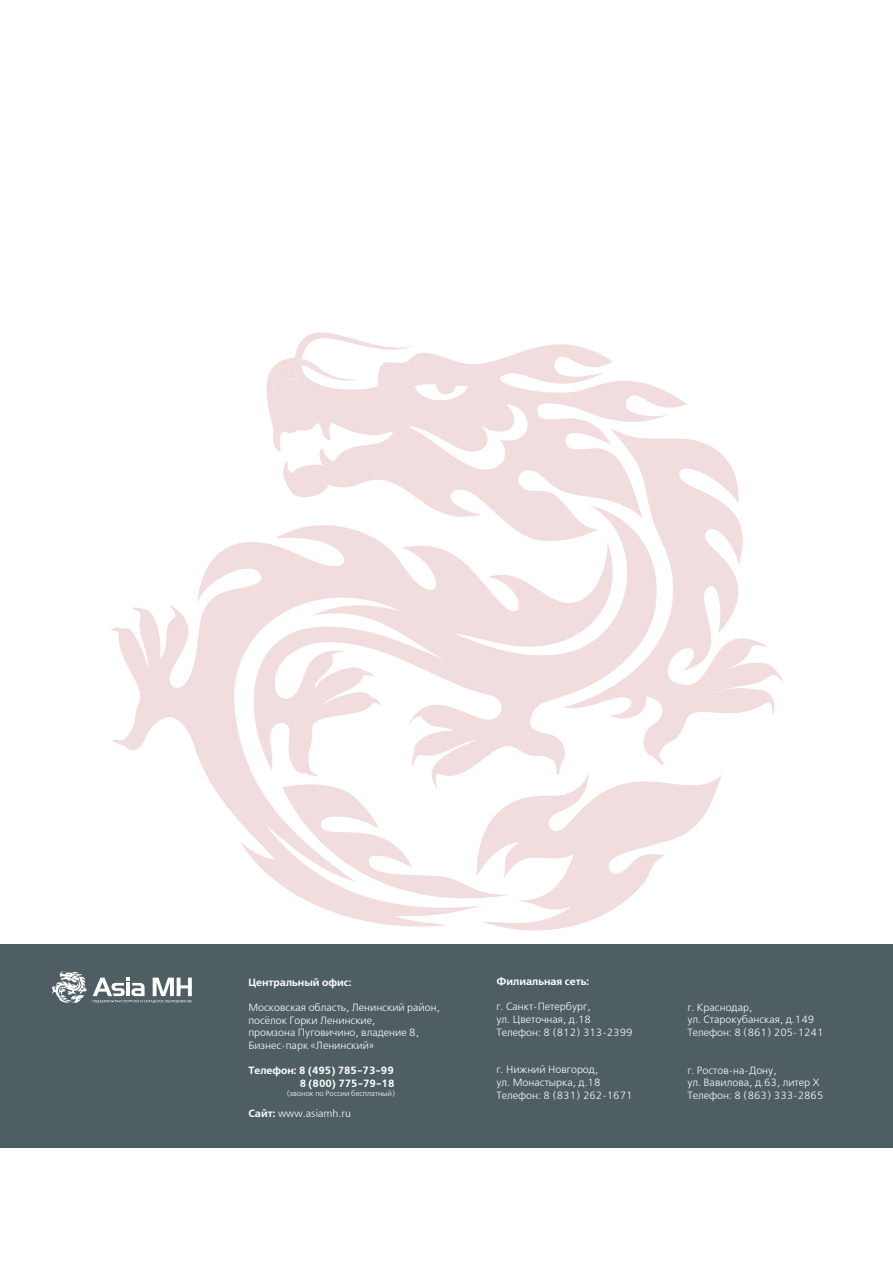
<style>
.page{position:relative;width:893px;height:1263px;background:#fff}
.page>*{position:absolute;margin:0;border:0;box-sizing:border-box;transform-origin:0 0}
.t1{font:10.5px/12.6px "Free Set Light C";color:#fff}
.t2{font:10.5px/12.6px "Free Set Demi C";color:#fff;text-align:right}
.t3{font:7.5px "Free Set Light C";color:#fff}
.s1{font-family:"Free Set Demi C"}
</style>
<div class="page">
<div style="left:0;top:944px;width:893px;height:203px;background:#4e5e62"></div>
<svg style="left:51px;top:971px;width:36px;height:32px"></svg>
<svg style="left:93px;top:977px;width:99px;height:26px"></svg>
<svg style="left:266px;top:332px;width:421px;height:173px;fill:#f2ddde"></svg>
<svg style="left:269px;top:364px;width:33px;height:29px"></svg>
<svg style="left:111px;top:505px;width:452px;height:381px"></svg>
<svg style="left:563px;top:428px;width:220px;height:337px"></svg>
<svg style="left:282px;top:773px;width:440px;height:157px"></svg>
<p class="t2" style="left:248px;top:976px;width:105px">Центральный офис:</p>
<p class="t1" style="left:248px;top:1001px;width:193px">Московская область, Ленинский район, посёлок Горки Ленинские,<br>промзона Пуговичино, владение 8,<br>Бизнес-парк «Ленинский»</p>
<p class="t2" style="left:248px;top:1064px;width:148px">Телефон: 8 (495) 785-73-99<br>8 (800) 775-79-18</p>
<p class="t3" style="left:287px;top:1089px;width:110px">(звонок по России бесплатный)</p>
<p class="t1" style="left:248px;top:1108px;width:104px"><span class="s1">Сайт:</span> www.asiamh.ru</p>
<p class="t2" style="left:496px;top:976px;width:94px">Филиальная сеть:</p>
<p class="t1" style="left:496px;top:1001px;width:138px">г. Санкт-Петербург,<br>ул. Цветочная, д.18<br>Телефон: 8 (812) 313-2399</p>
<p class="t1" style="left:496px;top:1064px;width:138px">г. Нижний Новгород,<br>ул. Монастырка, д.18<br>Телефон: 8 (831) 262-1671</p>
<p class="t1" style="left:687px;top:1001px;width:138px">г. Краснодар,<br>ул. Старокубанская, д.149<br>Телефон: 8 (861) 205-1241</p>
<p class="t1" style="left:687px;top:1064px;width:138px">г. Ростов-на-Дону,<br>ул. Вавилова, д.63, литер X<br>Телефон: 8 (863) 333-2865</p>
</div>
